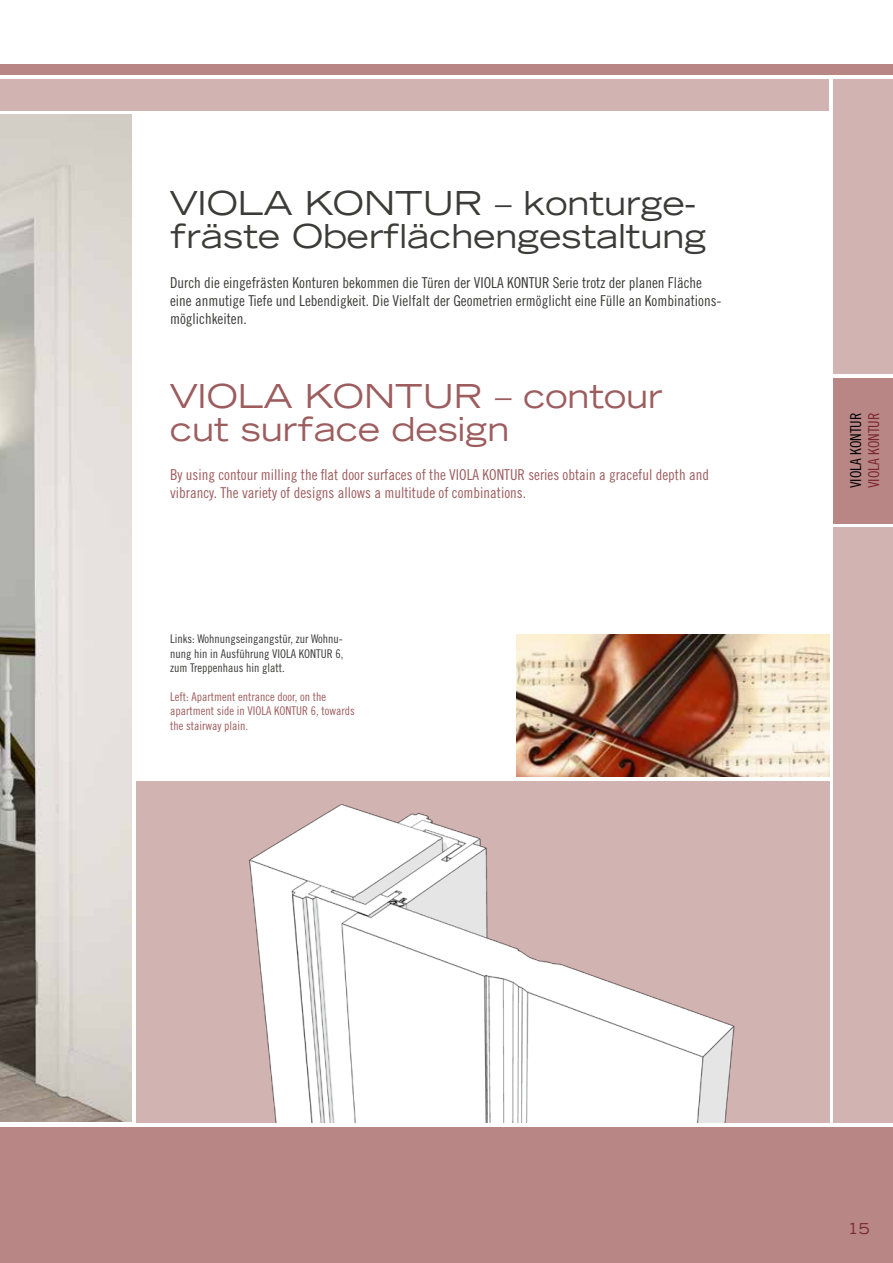
<style>
.page{position:relative;width:893px;height:1263px;background:#fff}
.page>*{position:absolute;margin:0;border:0;box-sizing:border-box;transform-origin:0 0}
.t1{font:expanded 33px/33px "Trade Gothic LT Std";color:#3b3b3a}
.t2{font:expanded 33px/33px "Trade Gothic LT Std";color:#9d5c5d}
.t3{font:15px/18px "Trade Gothic LT Std Cn 18";color:#3b3b3a}
.t4{font:15px/18px "Trade Gothic LT Std Cn 18";color:#9d5c5d}
.t5{font:15px "Trade Gothic LT Std Cn 18";color:#000}
.t6{font:15px "Trade Gothic LT Std Cn 18";color:#7b2530}
.t7{font:expanded 15px "Trade Gothic LT Std";color:#7b2530}
.t8{font:12px/14.4px "Trade Gothic LT Std Cn 18";color:#3b3b3a;text-align:justify}
.t9{font:12px/14.4px "Trade Gothic LT Std Cn 18";color:#9d5c5d}
</style>
<div class="page">
<div style="left:0;top:1127px;width:893px;height:136px;background:#b78685"></div>
<div style="left:0;top:64px;width:893px;height:10px;background:#b78685"></div>
<div style="left:0;top:79px;width:829px;height:32px;background:#d1b4b2"></div>
<div style="left:833px;top:79px;width:60px;height:295px;background:#d1b4b2"></div>
<div style="left:833px;top:527px;width:60px;height:596px;background:#d1b4b2"></div>
<div style="left:833px;top:378px;width:60px;height:145px;background:#b78685"></div>
<img style="left:0;top:115px;width:132px;height:1007px">
<img style="left:517px;top:635px;width:312px;height:141px">
<img style="left:136px;top:787px;width:693px;height:335px">
<h1 class="t1" style="left:170px;top:186px;width:52px">VIOLA</h1>
<h1 class="t1" style="left:305px;top:186px;width:147px">KONTUR</h1>
<h1 class="t1" style="left:170px;top:186px;width:538px;text-indent:325px">– konturge&shy;fräste Oberflächengestaltung</h1>
<p class="t3" style="left:170px;top:274px;width:553px">Durch die eingefrästen Konturen bekommen die Türen der VIOLA KONTUR Serie trotz der planen Fläche eine anmutige Tiefe und Lebendigkeit. Die Vielfalt der Geometrien ermöglicht eine Fülle an Kombinations&shy;möglichkeiten.</p>
<h1 class="t2" style="left:170px;top:378px;width:52px">VIOLA</h1>
<h1 class="t2" style="left:305px;top:378px;width:147px">KONTUR</h1>
<h1 class="t2" style="left:170px;top:378px;width:494px;text-indent:325px">– contour cut surface design</h1>
<p class="t4" style="left:170px;top:466px;width:540px">By using contour milling the flat door surfaces of the VIOLA KONTUR series obtain a graceful depth and vibrancy. The variety of designs allows a multitude of combinations.</p>
<p class="t8" style="left:170px;top:632px;width:175px">Links: Wohnungseingangstür, zur Wohnu&shy;nung hin in Ausführung VIOLA KONTUR 6, zum Treppenhaus hin glatt.</p>
<p class="t9" style="left:170px;top:689px;width:186px">Left: Apartment entrance door, on the apartment side in VIOLA KONTUR 6, towards the stairway plain.</p>
<p class="t5" style="left:847px;top:488px;width:77px;rotate:-90deg">Viola Kontur</p>
<p class="t6" style="left:865px;top:488px;width:77px;rotate:-90deg">Viola Kontur</p>
<p class="t7" style="left:848px;top:1219px;width:23px">15</p>
</div>
